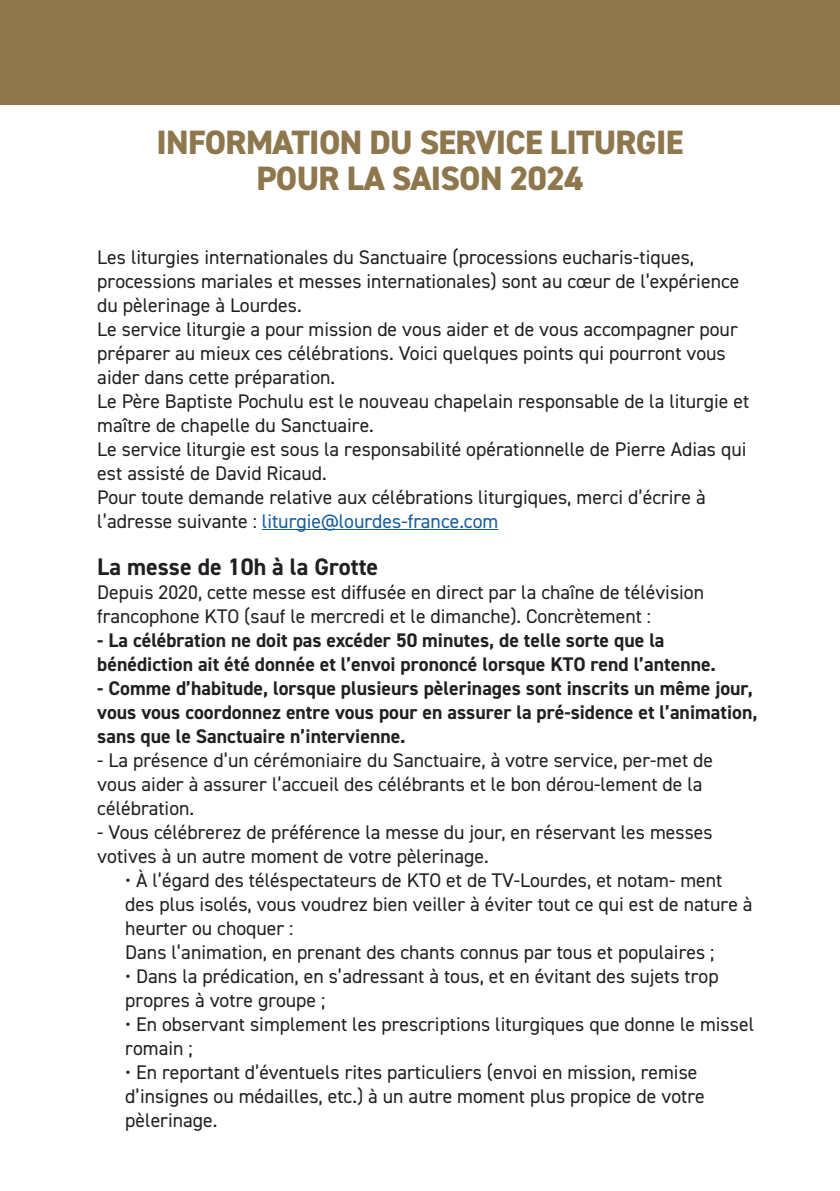
<style>
.page{position:relative;width:840px;height:1191px;background:#fff}
.page>*{position:absolute;margin:0;border:0;box-sizing:border-box;transform-origin:0 0}
.t1{font:800 33.8px "DIN2014";letter-spacing:-.02em;color:#8f774d}
.t2{font:700 24px "DIN2014";color:#231f20}
.t3{font:19.8px/24px "DIN2014";color:#231f20}
.t4{font:700 19.8px/24px "DIN2014";color:#231f20}
.s1{color:#175d9e}
</style>
<div class="page">
<div style="left:0;top:0;width:839px;height:105px;background:#8f774d"></div>
<hr style="left:262px;top:529px;width:236px;height:1px;background:#175d9e">
<p class="t1" style="left:156px;top:120px;width:528px">INFORMATION DU SERVICE LITURGIE</p>
<p class="t1" style="left:256px;top:155px;width:328px">POUR LA SAISON 2024</p>
<p class="t3" style="left:97px;top:245px;width:643px">Les liturgies internationales du Sanctuaire (processions eucharis-tiques, processions mariales et messes internationales) sont au cœur de l’expérience du pèlerinage à Lourdes.</p>
<p class="t3" style="left:97px;top:316px;width:641px">Le service liturgie a pour mission de vous aider et de vous accompagner pour préparer au mieux ces célébrations. Voici quelques points qui pourront vous aider dans cette préparation.</p>
<p class="t3" style="left:97px;top:388px;width:653px">Le Père Baptiste Pochulu est le nouveau chapelain responsable de la liturgie et maître de chapelle du Sanctuaire.</p>
<p class="t3" style="left:97px;top:436px;width:650px">Le service liturgie est sous la responsabilité opérationnelle de Pierre Adias qui est assisté de David Ricaud.</p>
<p class="t3" style="left:97px;top:484px;width:609px">Pour toute demande relative aux célébrations liturgiques, merci d’écrire à l’adresse suivante : <span class="s1">liturgie@lourdes-france.com</span></p>
<p class="t2" style="left:97px;top:551px;width:282px">La messe de 10h à la Grotte</p>
<p class="t3" style="left:97px;top:580px;width:608px">Depuis 2020, cette messe est diffusée en direct par la chaîne de télévision francophone KTO (sauf le mercredi et le dimanche). Concrètement :</p>
<p class="t4" style="left:97px;top:628px;width:620px">- La célébration ne doit pas excéder 50 minutes, de telle sorte que la bénédiction ait été donnée et l’envoi prononcé lorsque KTO rend l’antenne.</p>
<p class="t4" style="left:97px;top:676px;width:661px">- Comme d’habitude, lorsque plusieurs pèlerinages sont inscrits un même jour, vous vous coordonnez entre vous pour en assurer la pré-sidence et l’animation, sans que le Sanctuaire n’intervienne.</p>
<p class="t3" style="left:97px;top:748px;width:617px">- La présence d’un cérémoniaire du Sanctuaire, à votre service, per-met de vous aider à assurer l’accueil des célébrants et le bon dérou-lement de la célébration.</p>
<p class="t3" style="left:97px;top:820px;width:616px">- Vous célébrerez de préférence la messe du jour, en réservant les messes votives à un autre moment de votre pèlerinage.</p>
<p class="t3" style="left:125px;top:868px;width:628px">• À l’égard des téléspectateurs de KTO et de TV-Lourdes, et notam- ment des plus isolés, vous voudrez bien veiller à éviter tout ce qui est de nature à heurter ou choquer :</p>
<p class="t3" style="left:125px;top:939px;width:590px">Dans l’animation, en prenant des chants connus par tous et populaires ;</p>
<p class="t3" style="left:125px;top:963px;width:594px">• Dans la prédication, en s’adressant à tous, et en évitant des sujets trop propres à votre groupe ;</p>
<p class="t3" style="left:125px;top:1011px;width:630px">• En observant simplement les prescriptions liturgiques que donne le missel romain ;</p>
<p class="t3" style="left:125px;top:1059px;width:580px">• En reportant d’éventuels rites particuliers (envoi en mission, remise d’insignes ou médailles, etc.) à un autre moment plus propice de votre pèlerinage.</p>
</div>
